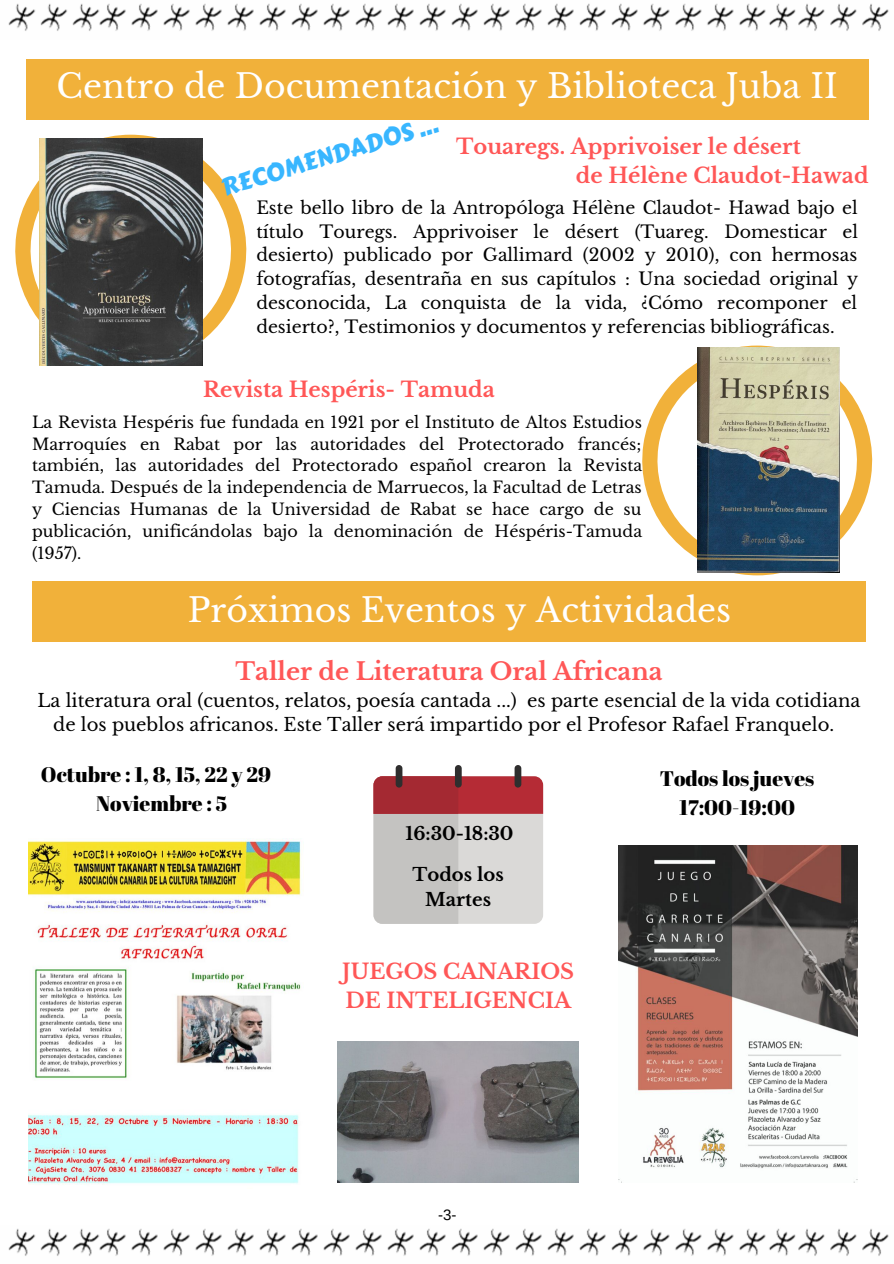
<style>
.page{position:relative;width:894px;height:1264px;background:#fff}
.page>*{position:absolute;margin:0;border:0;box-sizing:border-box;transform-origin:0 0}
.t1{font:33px "Libre Baskerville";color:#fff}
.t2{font:700 24px "Libre Baskerville";color:#ff5757}
.t3{font:24px "Carter One";color:#38b6ff}
.t4{font:700 21px/29.2px "Libre Baskerville";color:#ff5757}
.t5{font:21px/28.7px "Abril Fatface";color:#000;text-align:center}
.t6{font:18px/24.8px "Libre Baskerville";color:#000;text-align:center}
.t7{font:700 18px/24.8px "Libre Baskerville";color:#000;text-align:center}
.t8{font:17.25px/23.9px "Libre Baskerville";color:#000;text-align:justify}
.t9{font:15.9px/21.9px "Libre Baskerville";color:#000;text-align:justify}
.t10{font:15px "Arimo";color:#000}
</style>
<div class="page">
<svg style="left:15px;top:135px;width:231px;height:230px"></svg>
<div style="left:32px;top:581px;width:833px;height:61px;background:#f1b13a"></div>
<svg style="left:373px;top:776px;width:170px;height:147px;background:#c6a5a6"></svg>
<div style="left:455px;top:765px;width:6px;height:22px;background:#2f2e2e;border-radius:3px"></div>
<div style="left:395px;top:765px;width:7px;height:22px;background:#2f2e2e;border-radius:3px"></div>
<div style="left:514px;top:765px;width:7px;height:22px;background:#2f2e2e;border-radius:3px"></div>
<div style="left:26px;top:59px;width:842px;height:61px;background:#f1b13a"></div>
<img style="left:8px;top:1228px;width:881px;height:28px">
<img style="left:8px;top:3px;width:881px;height:28px">
<img style="left:337px;top:1041px;width:241px;height:141px">
<img style="left:618px;top:845px;width:239px;height:337px">
<img style="left:28px;top:840px;width:273px;height:345px">
<img style="left:40px;top:139px;width:162px;height:226px">
<svg style="left:642px;top:345px;width:229px;height:230px"></svg>
<img style="left:697px;top:348px;width:142px;height:224px">
<h1 class="t1" style="left:57px;top:66px;width:782px">Centro de Documentación y Biblioteca Juba II</h1>
<h2 class="t3" style="left:216px;top:171px;width:226px;rotate:-17deg">RECOMENDADOS ...</h2>
<h3 class="t4" style="left:575px;top:132px;width:294px;text-indent:-120px">Touaregs. Apprivoiser le désert<br>de Hélène Claudot-Hawad</h3>
<p class="t8" style="left:256px;top:196px;width:603px">Este bello libro de la Antropóloga Hélène Claudot- Hawad bajo el título Touregs. Apprivoiser le désert (Tuareg. Domesticar el desierto) publicado por Gallimard (2002 y 2010), con hermosas fotografías, desentraña en sus capítulos : Una sociedad original y desconocida, La conquista de la vida, ¿Cómo recomponer el desierto?, Testimonios y documentos y referencias bibliográficas.</p>
<h3 class="t4" style="left:203px;top:375px;width:293px">Revista Hespéris- Tamuda</h3>
<p class="t9" style="left:32px;top:411px;width:611px">La Revista Hespéris fue fundada en 1921 por el Instituto de Altos Estudios Marroquíes en Rabat por las autoridades del Protectorado francés; también, las autoridades del Protectorado español crearon la Revista Tamuda. Después de la independencia de Marruecos, la Facultad de Letras y Ciencias Humanas de la Universidad de Rabat se hace cargo de su publicación, unificándolas bajo la denominación de Héspéris-Tamuda (1957).</p>
<h1 class="t1" style="left:188px;top:590px;width:544px">Próximos Eventos y Actividades</h1>
<h2 class="t2" style="left:235px;top:656px;width:428px">Taller de Literatura Oral Africana</h2>
<p class="t6" style="left:37px;top:688px;width:824px">La literatura oral (cuentos, relatos, poesía cantada ...) es parte esencial de la vida cotidiana de los pueblos africanos. Este Taller será impartido por el Profesor Rafael Franquelo.</p>
<h3 class="t5" style="left:41px;top:759px;width:232px">Octubre : 1, 8, 15, 22 y 29<br>Noviembre : 5</h3>
<h3 class="t5" style="left:659px;top:763px;width:156px;line-height:29.4px">Todos los jueves<br>17:00-19:00</h3>
<p class="t7" style="left:405px;top:821px;width:109px">16:30-18:30</p>
<p class="t7" style="left:412px;top:862px;width:93px">Todos los<br>Martes</p>
<h3 class="t4" style="left:342px;top:957px;width:233px;line-height:28.7px">JUEGOS CANARIOS<br>DE INTELIGENCIA</h3>
<p class="t10" style="left:438px;top:1206px;width:20px">-3-</p>
</div>
